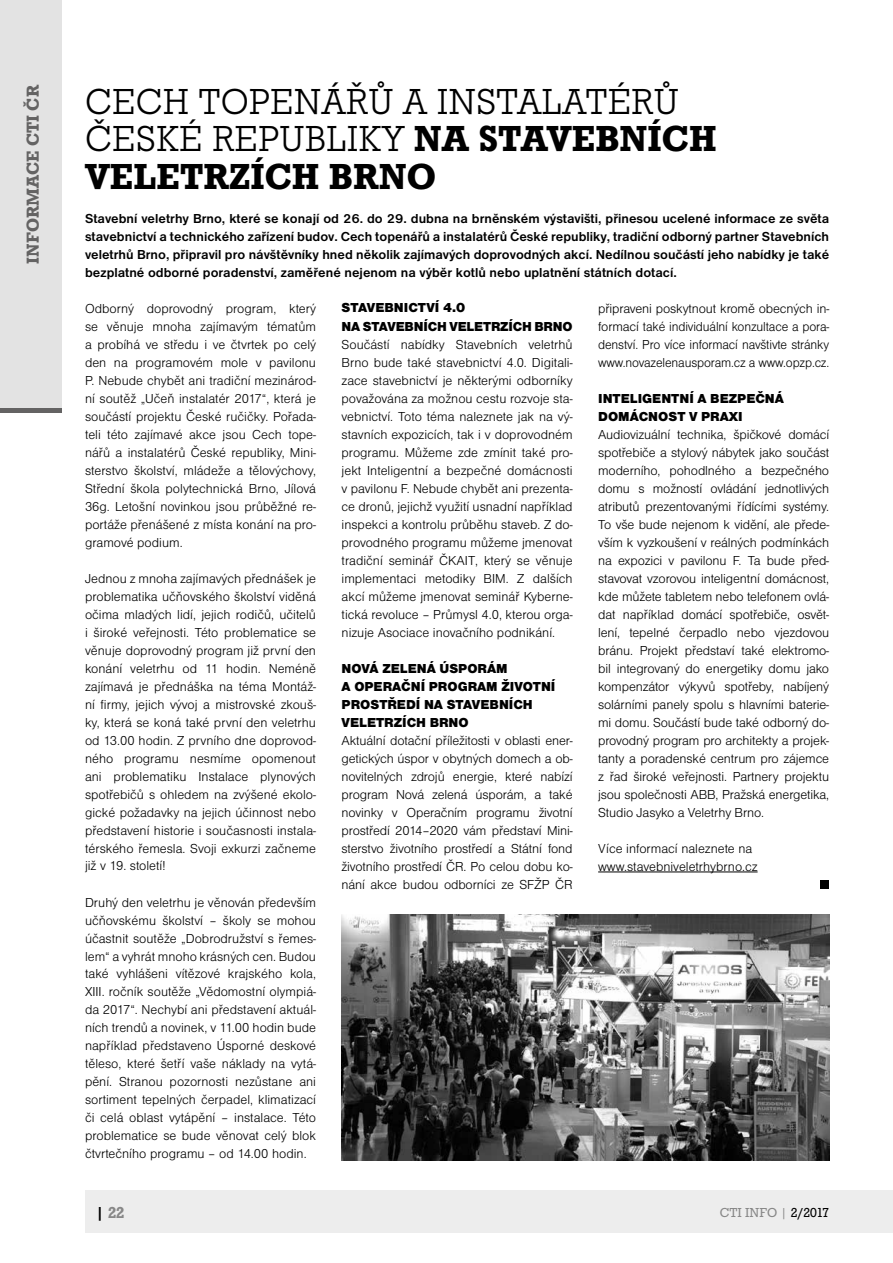
<style>
.page{position:relative;width:893px;height:1263px;background:#fff}
.page>*{position:absolute;margin:0;border:0;box-sizing:border-box;transform-origin:0 0}
.t1{font:300 37.5px/37.5px "Roctus TCE";color:#000}
.t2{font:500 18px "Roctus TCE";color:#646363}
.t3{font:500 16.5px "Roctus TCE";color:#878787}
.t4{font:300 13.5px/18px "Nimbus Sans DCE";color:#000;text-align:justify}
.t5{font:700 13.5px/18px "Nimbus Sans DCE";color:#000;text-align:justify}
.t6{font:900 13.5px/18px "Nimbus Sans DCE";color:#000}
.t7{font:13.5px "Roctus TCE";color:#878787}
.s1{font-weight:500}
.s2{color:#000}
</style>
<div class="page">
<div style="left:85px;top:1191px;width:808px;height:42px;background:#ededed"></div>
<hr style="left:598px;top:871px;width:160px;height:1px;background:#000">
<div style="left:821px;top:880px;width:8px;height:9px;background:#000"></div>
<img style="left:342px;top:914px;width:487px;height:247px">
<div style="left:0;top:0;width:62px;height:412px;background:#e3e3e3"></div>
<hr style="left:0;top:408px;width:62px;height:4px;background:#646363">
<h2 class="t2" style="left:22px;top:264px;width:180px;rotate:-90deg">INFORMACE CTI ČR</h2>
<h1 class="t1" style="left:85px;top:83px;width:633px">CECH TOPENÁŘŮ A INSTALATÉRŮ<br>ČESKÉ REPUBLIKY <span class="s1">NA STAVEBNÍCH<br>VELETRZÍCH BRNO</span></h1>
<p class="t5" style="left:85px;top:209px;width:746px">Stavební veletrhy Brno, které se konají od 26. do 29. dubna na brněnském výstavišti, přinesou ucelené informace ze světa stavebnictví a technického zařízení budov. Cech topenářů a instalatérů České republiky, tradiční odborný partner Stavebních veletrhů Brno, připravil pro návštěvníky hned několik zajímavých doprovodných akcí. Nedílnou součástí jeho nabídky je také bezplatné odborné poradenství, zaměřené nejenom na výběr kotlů nebo uplatnění státních dotací.</p>
<p class="t4" style="left:85px;top:299px;width:233px">Odborný doprovodný program, který se věnuje mnoha zajímavým tématům a probíhá ve středu i ve čtvrtek po celý den na programovém mole v pavilonu P. Nebude chybět ani tradiční mezinárod&shy;ní soutěž „Učeň instalatér 2017“, která je součástí projektu České ručičky. Pořada&shy;teli této zajímavé akce jsou Cech tope&shy;nářů a instalatérů České republiky, Mini&shy;sterstvo školství, mládeže a tělovýchovy, Střední škola polytechnická Brno, Jílová 36g. Letošní novinkou jsou průběžné re&shy;portáže přenášené z místa konání na pro&shy;gramové podium.</p>
<p class="t4" style="left:85px;top:569px;width:233px">Jednou z mnoha zajímavých přednášek je problematika učňovského školství viděná očima mladých lidí, jejich rodičů, učitelů i široké veřejnosti. Této problematice se věnuje doprovodný program již první den konání veletrhu od 11 hodin. Neméně zajímavá je přednáška na téma Montáž&shy;ní firmy, jejich vývoj a mistrovské zkouš&shy;ky, která se koná také první den veletrhu od 13.00 hodin. Z prvního dne doprovod&shy;ného programu nesmíme opomenout ani problematiku Instalace plynových spotřebičů s ohledem na zvýšené ekolo&shy;gické požadavky na jejich účinnost nebo představení historie i současnosti instala&shy;térského řemesla. Svoji exkurzi začneme již v 19. století!</p>
<p class="t4" style="left:85px;top:893px;width:233px">Druhý den veletrhu je věnován především učňovskému školství – školy se mohou účastnit soutěže „Dobrodružství s řemes&shy;lem“ a vyhrát mnoho krásných cen. Budou také vyhlášeni vítězové krajského kola, XIII. ročník soutěže „Vědomostní olympiá&shy;da 2017“. Nechybí ani představení aktuál&shy;ních trendů a novinek, v 11.00 hodin bude například představeno Úsporné deskové těleso, které šetří vaše náklady na vytá&shy;pění. Stranou pozornosti nezůstane ani sortiment tepelných čerpadel, klimatizací či celá oblast vytápění – instalace. Této problematice se bude věnovat celý blok čtvrtečního programu – od 14.00 hodin.</p>
<p class="t6" style="left:342px;top:299px;width:233px">STAVEBNICTVÍ 4.0<br>NA STAVEBNÍCH VELETRZÍCH BRNO</p>
<p class="t4" style="left:342px;top:335px;width:233px">Součástí nabídky Stavebních veletrhů Brno bude také stavebnictví 4.0. Digitali&shy;zace stavebnictví je některými odborníky považována za možnou cestu rozvoje sta&shy;vebnictví. Toto téma naleznete jak na vý&shy;stavních expozicích, tak i v doprovodném programu. Můžeme zde zmínit také pro&shy;jekt Inteligentní a bezpečné domácnosti v pavilonu F. Nebude chybět ani prezenta&shy;ce dronů, jejichž využití usnadní například inspekci a kontrolu průběhu staveb. Z do&shy;provodného programu můžeme jmenovat tradiční seminář ČKAIT, který se věnuje implementaci metodiky BIM. Z dalších akcí můžeme jmenovat seminář Kyberne&shy;tická revoluce – Průmysl 4.0, kterou orga&shy;nizuje Asociace inovačního podnikání.</p>
<p class="t6" style="left:342px;top:659px;width:215px">NOVÁ ZELENÁ ÚSPORÁM<br>A OPERAČNÍ PROGRAM ŽIVOTNÍ<br>PROSTŘEDÍ NA STAVEBNÍCH<br>VELETRZÍCH BRNO</p>
<p class="t4" style="left:342px;top:731px;width:233px">Aktuální dotační příležitosti v oblasti ener&shy;getických úspor v obytných domech a ob&shy;novitelných zdrojů energie, které nabízí program Nová zelená úsporám, a také novinky v Operačním programu životní prostředí 2014–2020 vám představí Mini&shy;sterstvo životního prostředí a Státní fond životního prostředí ČR. Po celou dobu ko&shy;nání akce budou odborníci ze SFŽP ČR</p>
<p class="t4" style="left:598px;top:299px;width:233px">připraveni poskytnout kromě obecných in&shy;formací také individuální konzultace a pora&shy;denství. Pro více informací navštivte stránky www.novazelenausporam.cz a www.opzp.cz.</p>
<p class="t6" style="left:598px;top:389px;width:187px">INTELIGENTNÍ A BEZPEČNÁ<br>DOMÁCNOST V PRAXI</p>
<p class="t4" style="left:598px;top:425px;width:233px">Audiovizuální technika, špičkové domácí spotřebiče a stylový nábytek jako součást moderního, pohodlného a bezpečného domu s možností ovládání jednotlivých atributů prezentovanými řídícími systémy.<br>To vše bude nejenom k vidění, ale přede&shy;vším k vyzkoušení v reálných podmínkách na expozici v pavilonu F. Ta bude před&shy;stavovat vzorovou inteligentní domácnost, kde můžete tabletem nebo telefonem ovlá&shy;dat například domácí spotřebiče, osvět&shy;lení, tepelné čerpadlo nebo vjezdovou bránu. Projekt představí také elektromo&shy;bil integrovaný do energetiky domu jako kompenzátor výkyvů spotřeby, nabíjený solárními panely spolu s hlavními baterie&shy;mi domu. Součástí bude také odborný do&shy;provodný program pro architekty a projek&shy;tanty a poradenské centrum pro zájemce z řad široké veřejnosti. Partnery projektu jsou společnosti ABB, Pražská energetika, Studio Jasyko a Veletrhy Brno.</p>
<p class="t4" style="left:598px;top:839px;width:161px">Více informací naleznete na www.stavebniveletrhybrno.cz</p>
<p class="t3" style="left:96px;top:1203px;width:30px"><span class="s2">|</span> 22</p>
<p class="t7" style="left:720px;top:1205px;width:111px">CTI INFO | <span class="s2">2/2017</span></p>
</div>
